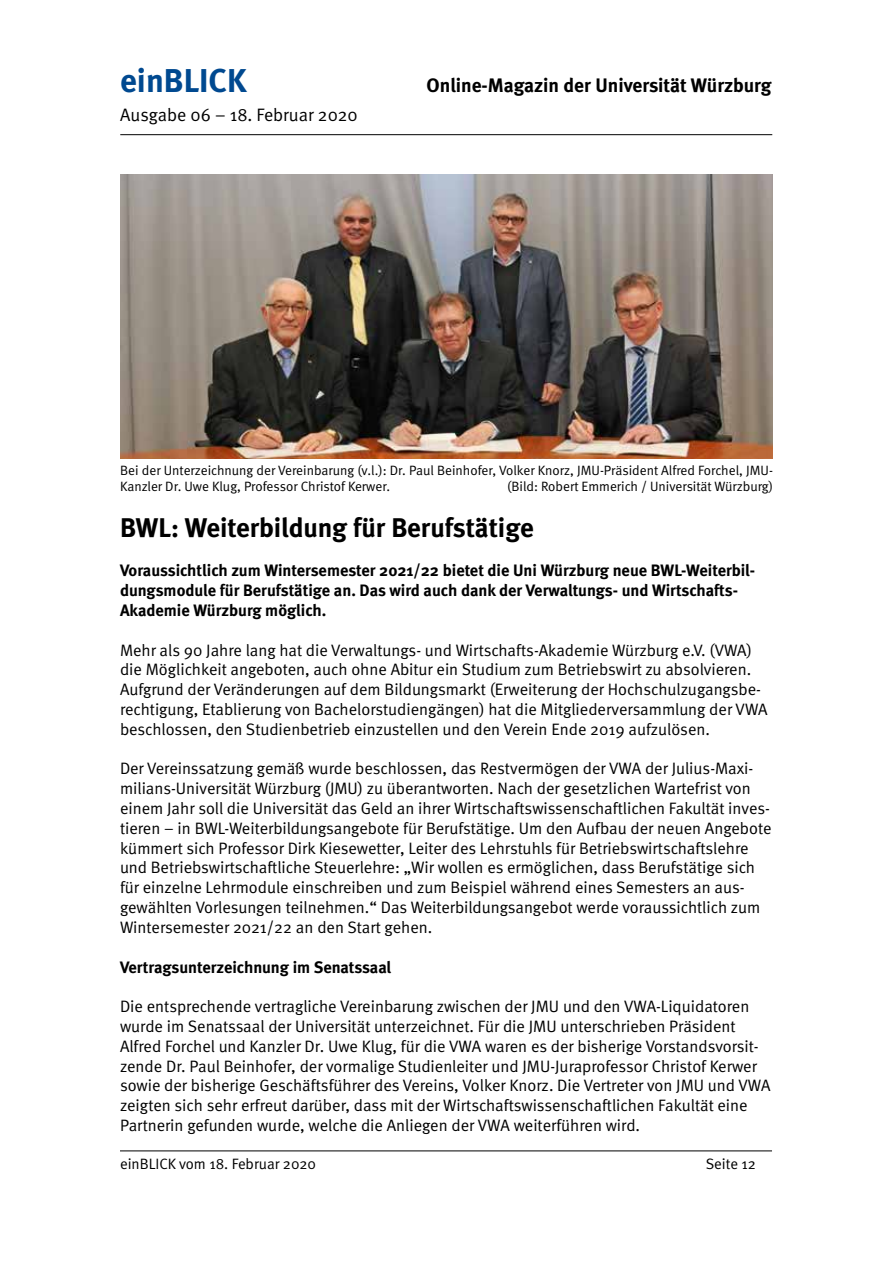
<style>
.page{position:relative;width:893px;height:1263px;background:#fff}
.page>*{position:absolute;margin:0;border:0;box-sizing:border-box;transform-origin:0 0}
.t1{font:700 33px "Meta";color:#004990}
.t2{font:700 27px "Meta";color:#000}
.t3{font:700 19.5px "Meta";color:#000}
.t4{font:18px "Meta Normal";color:#000}
.t5{font:16.5px/19.8px "Meta Normal";color:#000}
.t6{font:700 16.5px/19.8px "Meta";color:#000}
.t7{font:15px "Meta Normal";color:#000}
.t8{font:13.5px/16.2px "Meta Normal";color:#000}
</style>
<div class="page">
<hr style="left:120px;top:134px;width:652px;height:1px;background:#000">
<hr style="left:120px;top:1150px;width:652px;height:1px;background:#000">
<img style="left:120px;top:174px;width:653px;height:284px">
<h1 class="t1" style="left:120px;top:61px;width:128px">einBLICK</h1>
<p class="t3" style="left:427px;top:74px;width:346px">Online-Magazin der Universität Würzburg</p>
<p class="t4" style="left:120px;top:105px;width:239px">Ausgabe 06 – 18. Februar 2020</p>
<p class="t8" style="left:120px;top:462px;width:654px">Bei der Unterzeichnung der Vereinbarung (v.l.): Dr. Paul Beinhofer, Volker Knorz, JMU-Präsident Alfred Forchel, JMU-<br>Kanzler Dr. Uwe Klug, Professor Christof Kerwer.</p>
<p class="t8" style="left:507px;top:478px;width:267px">(Bild: Robert Emmerich / Universität Würzburg)</p>
<h2 class="t2" style="left:120px;top:511px;width:415px">BWL: Weiterbildung für Berufstätige</h2>
<p class="t6" style="left:120px;top:561px;width:637px">Voraussichtlich zum Wintersemester 2021/22 bietet die Uni Würzburg neue BWL-Weiterbil&shy;dungsmodule für Berufstätige an. Das wird auch dank der Verwaltungs- und Wirtschafts-<br>Akademie Würzburg möglich.</p>
<p class="t5" style="left:120px;top:640px;width:649px">Mehr als 90 Jahre lang hat die Verwaltungs- und Wirtschafts-Akademie Würzburg e.V. (VWA) die Möglichkeit angeboten, auch ohne Abitur ein Studium zum Betriebswirt zu absolvieren.<br>Aufgrund der Veränderungen auf dem Bildungsmarkt (Erweiterung der Hochschulzugangsbe&shy;rechtigung, Etablierung von Bachelorstudiengängen) hat die Mitgliederversammlung der VWA beschlossen, den Studienbetrieb einzustellen und den Verein Ende 2019 aufzulösen.</p>
<p class="t5" style="left:120px;top:759px;width:653px">Der Vereinssatzung gemäß wurde beschlossen, das Restvermögen der VWA der Julius-Maxi&shy;milians-Universität Würzburg (JMU) zu überantworten. Nach der gesetzlichen Wartefrist von einem Jahr soll die Universität das Geld an ihrer Wirtschaftswissenschaftlichen Fakultät inves&shy;tieren – in BWL-Weiterbildungsangebote für Berufstätige. Um den Aufbau der neuen Angebote kümmert sich Professor Dirk Kiesewetter, Leiter des Lehrstuhls für Betriebswirtschaftslehre und Betriebswirtschaftliche Steuerlehre: „Wir wollen es ermöglichen, dass Berufstätige sich für einzelne Lehrmodule einschreiben und zum Beispiel während eines Semesters an aus&shy;gewählten Vorlesungen teilnehmen.“ Das Weiterbildungsangebot werde voraussichtlich zum Wintersemester 2021/22 an den Start gehen.</p>
<p class="t6" style="left:120px;top:957px;width:273px">Vertragsunterzeichnung im Senatssaal</p>
<p class="t5" style="left:120px;top:996px;width:652px">Die entsprechende vertragliche Vereinbarung zwischen der JMU und den VWA-Liquidatoren wurde im Senatssaal der Universität unterzeichnet. Für die JMU unterschrieben Präsident Alfred Forchel und Kanzler Dr. Uwe Klug, für die VWA waren es der bisherige Vorstandsvorsit&shy;zende Dr. Paul Beinhofer, der vormalige Studienleiter und JMU-Juraprofessor Christof Kerwer sowie der bisherige Geschäftsführer des Vereins, Volker Knorz. Die Vertreter von JMU und VWA zeigten sich sehr erfreut darüber, dass mit der Wirtschaftswissenschaftlichen Fakultät eine Partnerin gefunden wurde, welche die Anliegen der VWA weiterführen wird.</p>
<p class="t7" style="left:120px;top:1155px;width:198px">einBLICK vom 18. Februar 2020</p>
<p class="t7" style="left:706px;top:1155px;width:52px">Seite 12</p>
</div>
